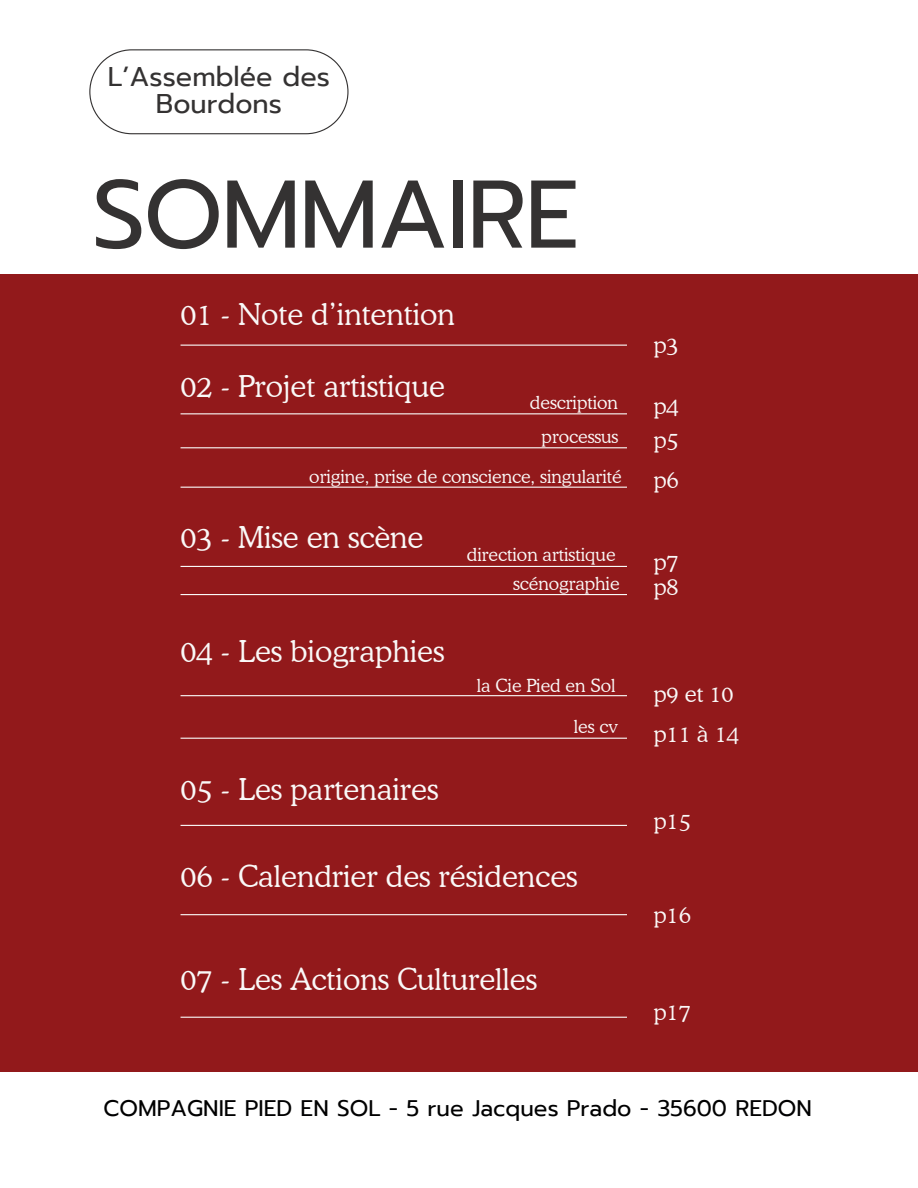
<style>
.page{position:relative;width:918px;height:1188px;background:#fff}
.page>*{position:absolute;margin:0;border:0;box-sizing:border-box;transform-origin:0 0}
.t1{font:96px "Prompt";letter-spacing:-.02em;color:#343232}
.t2{font:300 30px "Cooper BT";color:#faf9f8}
.t3{font:27px/27px "Prompt";color:#343232;text-align:center}
.t4{font:22.5px "Prompt";color:#000001}
.t5{font:300 22.5px/33.8px "Cooper BT";color:#faf9f8}
.t6{font:300 18px "Cooper BT";color:#faf9f8}
</style>
<div class="page">
<svg style="left:89px;top:49px;width:259px;height:85px"></svg>
<div style="left:0;top:274px;width:918px;height:797px;background:#92191b"></div>
<hr style="left:181px;top:345px;width:446px;height:1px;background:#faf9f8">
<hr style="left:181px;top:413px;width:446px;height:1px;background:#faf9f8">
<hr style="left:181px;top:447px;width:446px;height:1px;background:#faf9f8">
<hr style="left:181px;top:487px;width:446px;height:1px;background:#faf9f8">
<hr style="left:181px;top:566px;width:446px;height:1px;background:#faf9f8">
<hr style="left:181px;top:594px;width:446px;height:1px;background:#faf9f8">
<hr style="left:181px;top:695px;width:446px;height:1px;background:#faf9f8">
<hr style="left:181px;top:738px;width:446px;height:1px;background:#faf9f8">
<hr style="left:181px;top:825px;width:446px;height:1px;background:#faf9f8">
<hr style="left:181px;top:914px;width:446px;height:1px;background:#faf9f8">
<hr style="left:181px;top:1017px;width:446px;height:1px;background:#faf9f8">
<p class="t3" style="left:108px;top:64px;width:224px">L’Assemblée des<br>Bourdons</p>
<h1 class="t1" style="left:92px;top:143px;width:489px">SOMMAIRE</h1>
<p class="t2" style="left:181px;top:296px;width:276px">01 - Note d’intention</p>
<p class="t5" style="left:654px;top:328px;width:27px">p3</p>
<p class="t2" style="left:181px;top:368px;width:266px">02 - Projet artistique</p>
<p class="t6" style="left:530px;top:392px;width:90px">description</p>
<p class="t5" style="left:654px;top:389px;width:27px">p4 p5</p>
<p class="t5" style="left:654px;top:463px;width:27px">p6</p>
<p class="t6" style="left:542px;top:426px;width:78px">processus</p>
<p class="t6" style="left:309px;top:465px;width:314px">origine, prise de conscience, singularité</p>
<p class="t2" style="left:181px;top:519px;width:244px">03 - Mise en scène</p>
<p class="t6" style="left:467px;top:544px;width:150px">direction artistique</p>
<p class="t5" style="left:654px;top:545px;width:27px">p7</p>
<p class="t6" style="left:513px;top:572px;width:108px">scénographie</p>
<p class="t5" style="left:654px;top:570px;width:27px">p8</p>
<p class="t2" style="left:181px;top:633px;width:265px">04 - Les biographies</p>
<p class="t2" style="left:181px;top:771px;width:259px">05 - Les partenaires</p>
<p class="t6" style="left:477px;top:674px;width:140px">la Cie Pied en Sol</p>
<p class="t5" style="left:654px;top:677px;width:81px">p9 et 10</p>
<p class="t6" style="left:574px;top:716px;width:45px">les cv</p>
<p class="t5" style="left:654px;top:717px;width:87px">p11 à 14</p>
<p class="t5" style="left:654px;top:804px;width:39px">p15</p>
<p class="t2" style="left:181px;top:859px;width:398px">06 - Calendrier des résidences</p>
<p class="t2" style="left:181px;top:961px;width:358px">07 - Les Actions Culturelles</p>
<p class="t5" style="left:654px;top:897px;width:39px">p16</p>
<p class="t5" style="left:654px;top:995px;width:39px">p17</p>
<p class="t4" style="left:103px;top:1092px;width:710px">COMPAGNIE PIED EN SOL - 5 rue Jacques Prado - 35600 REDON</p>
</div>
